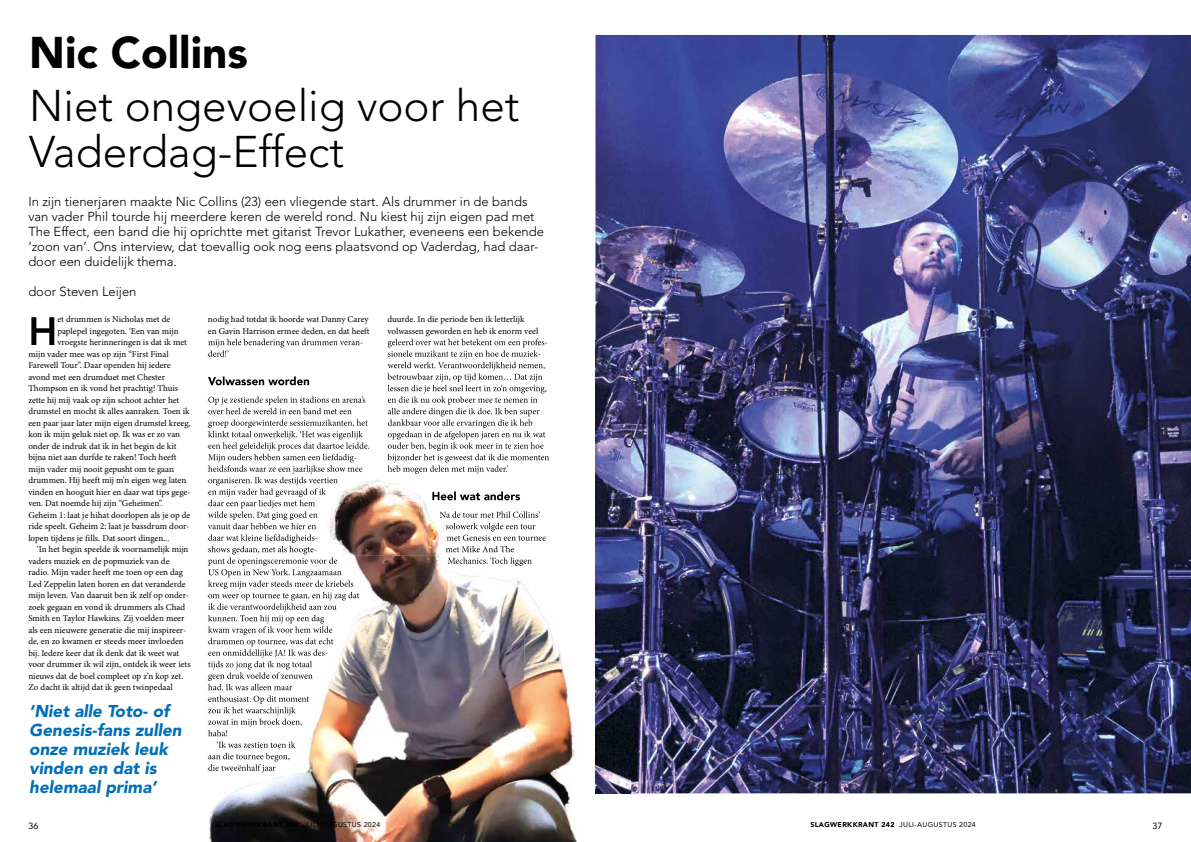
<style>
.page{position:relative;width:1191px;height:842px;background:#fff}
.page>*{position:absolute;margin:0;border:0;box-sizing:border-box;transform-origin:0 0}
.t1{font:300 44px/46px "Avenir LT Std";color:#000}
.t2{font:900 44px "Avenir LT Std";color:#000}
.t3{font:800 39.2px "Avenir LT Std";color:#000}
.t4{font:italic 900 17px/19px "Avenir LT Std";color:#006eb7}
.t5{font:300 13px/15px "Avenir LT Std";color:#000}
.t6{font:9px/11.5px "Minion Pro";color:#000}
.t7{font:9px "Avenir LT Std";color:#000}
.t8{font:7px "Avenir LT Std";letter-spacing:.05em;color:#000}
.s1{font-weight:900}
</style>
<div class="page">
<img style="left:595px;top:35px;width:596px;height:758px">
<img style="left:209px;top:346px;width:210px;height:209px">
<img style="left:419px;top:453px;width:102px;height:102px">
<img style="left:208px;top:555px;width:367px;height:215px">
<img style="left:209px;top:770px;width:421px;height:72px">
<img style="left:208px;top:340px;width:155px;height:7px">
<img style="left:208px;top:350px;width:20px;height:7px">
<img style="left:208px;top:376px;width:101px;height:9px">
<img style="left:208px;top:396px;width:157px;height:9px">
<img style="left:208px;top:408px;width:144px;height:6px">
<img style="left:208px;top:419px;width:160px;height:9px">
<img style="left:208px;top:431px;width:155px;height:8px">
<img style="left:208px;top:442px;width:162px;height:9px">
<img style="left:208px;top:454px;width:148px;height:8px">
<img style="left:208px;top:465px;width:154px;height:9px">
<img style="left:208px;top:477px;width:130px;height:8px">
<img style="left:208px;top:488px;width:118px;height:9px">
<img style="left:208px;top:500px;width:107px;height:8px">
<img style="left:208px;top:511px;width:110px;height:9px">
<img style="left:208px;top:523px;width:108px;height:6px">
<img style="left:208px;top:534px;width:109px;height:9px">
<img style="left:208px;top:546px;width:108px;height:8px">
<img style="left:208px;top:557px;width:129px;height:9px">
<img style="left:208px;top:569px;width:134px;height:8px">
<img style="left:208px;top:580px;width:145px;height:9px">
<img style="left:208px;top:592px;width:151px;height:8px">
<img style="left:208px;top:603px;width:129px;height:9px">
<img style="left:208px;top:615px;width:116px;height:8px">
<img style="left:208px;top:626px;width:124px;height:9px">
<img style="left:208px;top:638px;width:125px;height:8px">
<img style="left:208px;top:649px;width:119px;height:9px">
<img style="left:208px;top:661px;width:104px;height:8px">
<img style="left:208px;top:672px;width:105px;height:9px">
<img style="left:208px;top:684px;width:84px;height:6px">
<img style="left:208px;top:695px;width:101px;height:9px">
<img style="left:208px;top:707px;width:88px;height:8px">
<img style="left:208px;top:718px;width:94px;height:9px">
<img style="left:208px;top:730px;width:19px;height:6px">
<img style="left:217px;top:741px;width:78px;height:7px">
<img style="left:208px;top:753px;width:82px;height:8px">
<img style="left:208px;top:764px;width:68px;height:9px">
<img style="left:388px;top:340px;width:159px;height:7px">
<img style="left:388px;top:350px;width:152px;height:9px">
<img style="left:387px;top:362px;width:158px;height:8px">
<img style="left:387px;top:373px;width:155px;height:9px">
<img style="left:388px;top:385px;width:159px;height:8px">
<img style="left:388px;top:396px;width:149px;height:9px">
<img style="left:388px;top:408px;width:151px;height:8px">
<img style="left:388px;top:419px;width:144px;height:9px">
<img style="left:388px;top:431px;width:157px;height:8px">
<img style="left:388px;top:442px;width:156px;height:9px">
<img style="left:387px;top:454px;width:162px;height:8px">
<img style="left:388px;top:465px;width:120px;height:9px">
<img style="left:432px;top:491px;width:88px;height:9px">
<img style="left:440px;top:511px;width:100px;height:7px">
<img style="left:446px;top:523px;width:89px;height:8px">
<img style="left:447px;top:535px;width:99px;height:6px">
<img style="left:446px;top:546px;width:68px;height:6px">
<img style="left:448px;top:557px;width:84px;height:9px">
<img style="left:595px;top:340px;width:35px;height:453px">
<h1 class="t2" style="left:29px;top:26px;width:220px">Nic Collins</h1>
<h1 class="t1" style="left:29px;top:83px;width:492px">Niet ongevoelig voor het<br>Vaderdag-Effect</h1>
<p class="t5" style="left:28px;top:194px;width:517px">In zijn tienerjaren maakte Nic Collins (23) een vliegende start. Als drummer in de bands van vader Phil tourde hij meerdere keren de wereld rond. Nu kiest hij zijn eigen pad met The Effect, een band die hij oprichtte met gitarist Trevor Lukather, eveneens een bekende ‘zoon van’. Ons interview, dat toevallig ook nog eens plaatsvond op Vaderdag, had daar&shy;door een duidelijk thema.</p>
<h3 class="t5" style="left:28px;top:284px;width:110px">door Steven Leijen</h3>
<h2 class="t3" style="left:28px;top:308px;width:31px">H</h2>
<p class="t6" style="left:57px;top:314px;width:114px">et drummen is Nicholas met de</p>
<p class="t6" style="left:57px;top:325px;width:123px">paplepel ingegoten. ‘Een van mijn</p>
<p class="t6" style="left:57px;top:337px;width:131px">vroegste herinneringen is dat ik met</p>
<p class="t6" style="left:28px;top:348px;width:142px">mijn vader mee was op zijn “First Final</p>
<p class="t6" style="left:28px;top:360px;width:144px">Farewell Tour”. Daar openden hij iedere</p>
<p class="t6" style="left:28px;top:371px;width:138px">avond met een drumduet met Chester</p>
<p class="t6" style="left:28px;top:383px;width:151px">Thompson en ik vond het prachtig! Thuis</p>
<p class="t6" style="left:28px;top:394px;width:152px">zette hij mij vaak op zijn schoot achter het</p>
<p class="t6" style="left:28px;top:406px;width:163px">drumstel en mocht ik alles aanraken. Toen ik</p>
<p class="t6" style="left:28px;top:417px;width:164px">een paar jaar later mijn eigen drumstel kreeg,</p>
<p class="t6" style="left:28px;top:429px;width:153px">kon ik mijn geluk niet op. Ik was er zo van</p>
<p class="t6" style="left:28px;top:440px;width:150px">onder de indruk dat ik in het begin de kit</p>
<p class="t6" style="left:28px;top:452px;width:150px">bijna niet aan durfde te raken! Toch heeft</p>
<p class="t6" style="left:28px;top:463px;width:147px">mijn vader mij nooit gepusht om te gaan</p>
<p class="t6" style="left:28px;top:475px;width:159px">drummen. Hij heeft mij m’n eigen weg laten</p>
<p class="t6" style="left:28px;top:486px;width:164px">vinden en hooguit hier en daar wat tips gege-</p>
<p class="t6" style="left:28px;top:498px;width:136px">ven. Dat noemde hij zijn “Geheimen”.</p>
<p class="t6" style="left:28px;top:509px;width:163px">Geheim 1: laat je hihat doorlopen als je op de</p>
<p class="t6" style="left:28px;top:521px;width:163px">ride speelt. Geheim 2: laat je bassdrum door-</p>
<p class="t6" style="left:28px;top:532px;width:143px">lopen tijdens je fills. Dat soort dingen...</p>
<p class="t6" style="left:37px;top:544px;width:153px">‘In het begin speelde ik voornamelijk mijn</p>
<p class="t6" style="left:28px;top:555px;width:143px">vaders muziek en de popmuziek van de</p>
<p class="t6" style="left:28px;top:567px;width:156px">radio. Mijn vader heeft me toen op een dag</p>
<p class="t6" style="left:28px;top:578px;width:159px">Led Zeppelin laten horen en dat veranderde</p>
<p class="t6" style="left:28px;top:590px;width:162px">mijn leven. Van daaruit ben ik zelf op onder-</p>
<p class="t6" style="left:28px;top:601px;width:158px">zoek gegaan en vond ik drummers als Chad</p>
<p class="t6" style="left:28px;top:613px;width:157px">Smith en Taylor Hawkins. Zij voelden meer</p>
<p class="t6" style="left:28px;top:624px;width:159px">als een nieuwere generatie die mij inspireer-</p>
<p class="t6" style="left:28px;top:636px;width:157px">de, en zo kwamen er steeds meer invloeden</p>
<p class="t6" style="left:28px;top:647px;width:152px">bij. Iedere keer dat ik denk dat ik weet wat</p>
<p class="t6" style="left:28px;top:659px;width:164px">voor drummer ik wil zijn, ontdek ik weer iets</p>
<p class="t6" style="left:28px;top:670px;width:157px">nieuws dat de boel compleet op z’n kop zet.</p>
<p class="t6" style="left:28px;top:682px;width:146px">Zo dacht ik altijd dat ik geen twinpedaal</p>
<p class="t6" style="left:208px;top:314px;width:163px">nodig had totdat ik hoorde wat Danny Carey en Gavin Harrison ermee deden, en dat heeft</p>
<p class="t6" style="left:387px;top:314px;width:152px">duurde. In die periode ben ik letterlijk volwassen geworden en heb ik enorm veel</p>
<h3 class="t4" style="left:29px;top:702px;width:154px">‘Niet alle Toto- of<br>Genesis-fans zullen onze muziek leuk vinden en dat is helemaal prima’</h3>
<p class="t7" style="left:28px;top:820px;width:12px">36</p>
<p class="t8" style="left:215px;top:821px;width:167px"><span class="s1">SLAGWERKKRANT 242</span> JULI-AUGUSTUS 2024</p>
<p class="t8" style="left:810px;top:821px;width:167px"><span class="s1">SLAGWERKKRANT 242</span> JULI-AUGUSTUS 2024</p>
<p class="t7" style="left:1152px;top:820px;width:12px">37</p>
</div>
